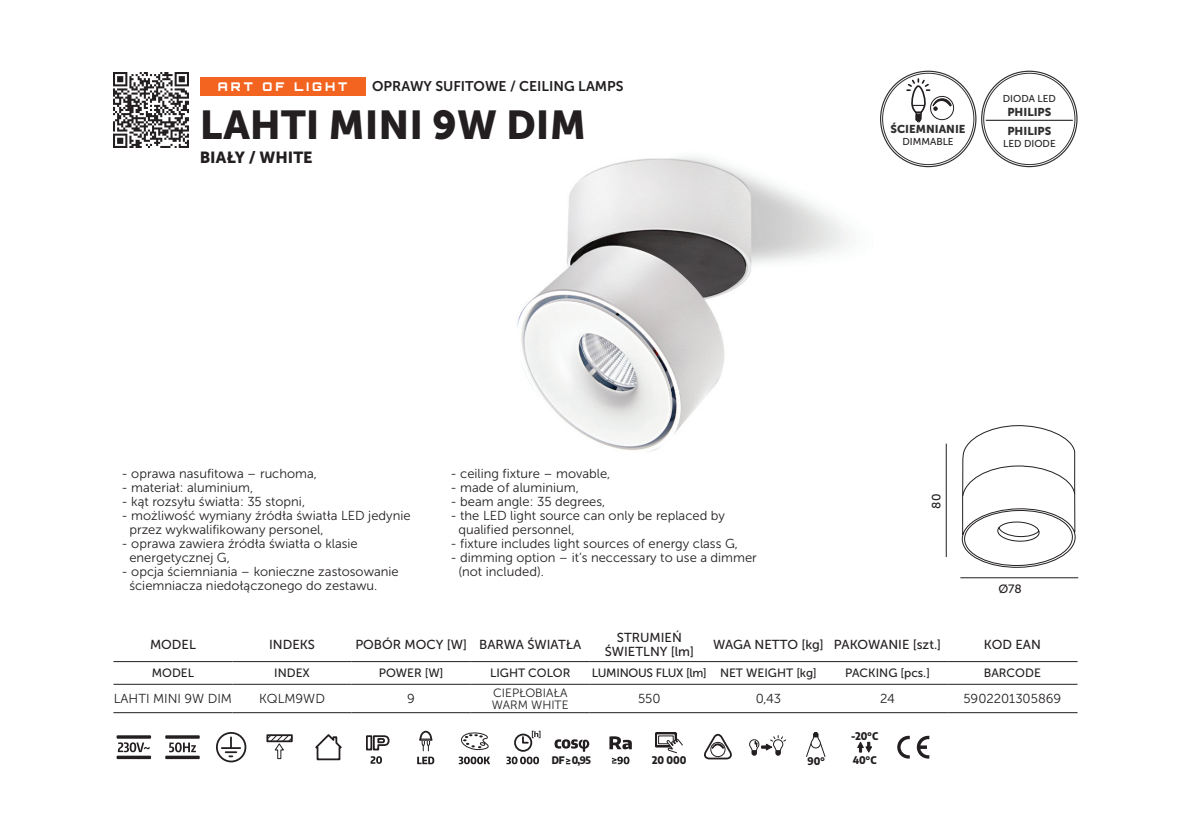
<style>
.page{position:relative;width:1191px;height:840px;background:#fff}
.page>*{position:absolute;margin:0;border:0;box-sizing:border-box;transform-origin:0 0}
.t1{font:40px "Museo Sans 900";color:#231f20}
.t2{font:16px "Museo Sans 900";color:#231f20}
.t3{font:14px "Museo Sans 700";color:#231f20}
.t4{font:13px/14px "Museo Sans 300";color:#231f20}
.t5{font:13px/14px "Museo Sans 500";color:#231f20;text-align:center}
.t6{font:12px "Museo Sans 500";color:#231f20}
.t7{font:12px "Museo Sans 500";letter-spacing:-.02em;color:#231f20}
.t8{font:12px/12px "Museo Sans 300";color:#231f20}
.t9{font:900 12px "Orbitron";letter-spacing:.25em;color:#fff}
.t10{font:11.4px/19.4px "Museo Sans 900";color:#312f30}
.t11{font:800 semi-condensed 10.4px "Encode Sans";color:#231f20}
.t12{font:800 semi-condensed 10.2px "Encode Sans";color:#231f20}
.t13{font:10px "Museo Sans 500";color:#231f20}
</style>
<div class="page">
<img style="left:517px;top:131px;width:419px;height:321px">
<img style="left:113px;top:73px;width:75px;height:74px">
<div style="left:200px;top:78px;width:165px;height:18px;background:#f36421"></div>
<svg style="left:113px;top:662px;width:964px;height:23px"></svg>
<hr style="left:113px;top:661px;width:119px;height:1px;background:#231f20">
<hr style="left:232px;top:661px;width:119px;height:1px;background:#231f20">
<hr style="left:351px;top:661px;width:120px;height:1px;background:#231f20">
<hr style="left:471px;top:661px;width:119px;height:1px;background:#231f20">
<hr style="left:590px;top:661px;width:119px;height:1px;background:#231f20">
<hr style="left:709px;top:661px;width:119px;height:1px;background:#231f20">
<hr style="left:828px;top:661px;width:119px;height:1px;background:#231f20">
<hr style="left:947px;top:661px;width:130px;height:1px;background:#231f20">
<hr style="left:113px;top:683px;width:119px;height:1px;background:#231f20">
<hr style="left:232px;top:683px;width:119px;height:1px;background:#231f20">
<hr style="left:351px;top:683px;width:120px;height:1px;background:#231f20">
<hr style="left:471px;top:683px;width:119px;height:1px;background:#231f20">
<hr style="left:590px;top:683px;width:119px;height:1px;background:#231f20">
<hr style="left:709px;top:683px;width:119px;height:1px;background:#231f20">
<hr style="left:828px;top:683px;width:119px;height:1px;background:#231f20">
<hr style="left:947px;top:683px;width:130px;height:1px;background:#231f20">
<hr style="left:113px;top:712px;width:119px;height:1px;background:#231f20">
<hr style="left:232px;top:712px;width:119px;height:1px;background:#231f20">
<hr style="left:351px;top:712px;width:120px;height:1px;background:#231f20">
<hr style="left:471px;top:712px;width:119px;height:1px;background:#231f20">
<hr style="left:590px;top:712px;width:119px;height:1px;background:#231f20">
<hr style="left:709px;top:712px;width:119px;height:1px;background:#231f20">
<hr style="left:828px;top:712px;width:119px;height:1px;background:#231f20">
<hr style="left:947px;top:712px;width:130px;height:1px;background:#231f20">
<svg style="left:118px;top:742px;width:32px;height:9px"></svg>
<div style="left:117px;top:734px;width:34px;height:4px;border:2px solid #231f20"></div>
<div style="left:117px;top:755px;width:34px;height:3px;border:2px solid #231f20"></div>
<div style="left:165px;top:734px;width:35px;height:4px;border:2px solid #231f20"></div>
<div style="left:165px;top:755px;width:35px;height:3px;border:2px solid #231f20"></div>
<svg style="left:169px;top:742px;width:27px;height:9px"></svg>
<svg style="left:216px;top:732px;width:31px;height:30px"></svg>
<svg style="left:266px;top:734px;width:27px;height:25px"></svg>
<svg style="left:315px;top:734px;width:27px;height:26px"></svg>
<svg style="left:366px;top:735px;width:24px;height:28px"></svg>
<svg style="left:417px;top:756px;width:17px;height:7px"></svg>
<svg style="left:419px;top:730px;width:14px;height:20px"></svg>
<svg style="left:459px;top:756px;width:31px;height:7px"></svg>
<svg style="left:461px;top:732px;width:28px;height:18px"></svg>
<svg style="left:506px;top:730px;width:34px;height:33px"></svg>
<svg style="left:554px;top:739px;width:35px;height:12px"></svg>
<svg style="left:566px;top:758px;width:4px;height:5px"></svg>
<svg style="left:612px;top:756px;width:17px;height:7px"></svg>
<svg style="left:609px;top:736px;width:23px;height:13px"></svg>
<svg style="left:655px;top:732px;width:28px;height:21px"></svg>
<svg style="left:704px;top:733px;width:28px;height:26px"></svg>
<svg style="left:749px;top:735px;width:37px;height:21px"></svg>
<svg style="left:806px;top:732px;width:20px;height:25px"></svg>
<svg style="left:857px;top:741px;width:15px;height:11px"></svg>
<svg style="left:897px;top:735px;width:12px;height:23px"></svg>
<svg style="left:916px;top:735px;width:13px;height:23px"></svg>
<hr style="left:946px;top:443px;width:1px;height:113px;background:#231f20">
<svg style="left:961px;top:425px;width:114px;height:143px"></svg>
<hr style="left:960px;top:577px;width:118px;height:1px;background:#231f20">
<hr style="left:985px;top:120px;width:87px;height:1px;background:#312f30">
<svg style="left:880px;top:71px;width:96px;height:95px"></svg>
<div style="left:930px;top:96px;width:24px;height:24px;border:1px solid #231f20;border-radius:50%"></div>
<svg style="left:905px;top:77px;width:47px;height:46px"></svg>
<p class="t9" style="left:218px;top:79px;width:131px">ART OF LIGHT</p>
<p class="t3" style="left:372px;top:78px;width:253px">OPRAWY SUFITOWE / CEILING LAMPS</p>
<h1 class="t1" style="left:200px;top:102px;width:387px">LAHTI MINI 9W DIM</h1>
<p class="t2" style="left:200px;top:148px;width:114px">BIAŁY / WHITE</p>
<p class="t4" style="left:121px;top:466px;width:197px">- oprawa nasufitowa – ruchoma,</p>
<p class="t4" style="left:121px;top:480px;width:133px">- materiał: aluminium,</p>
<p class="t4" style="left:121px;top:494px;width:185px">- kąt rozsyłu światła: 35 stopni,</p>
<p class="t4" style="left:129px;top:508px;width:283px;text-indent:-8px">- możliwość wymiany źródła światła LED jedynie przez wykwalifikowany personel,</p>
<p class="t4" style="left:129px;top:536px;width:230px;text-indent:-8px">- oprawa zawiera źródła światła o klasie energetycznej G,</p>
<p class="t4" style="left:129px;top:564px;width:271px;text-indent:-8px">- opcja ściemniania – konieczne zastosowanie ściemniacza niedołączonego do zestawu.</p>
<p class="t4" style="left:450px;top:466px;width:162px">- ceiling fixture – movable,</p>
<p class="t4" style="left:450px;top:480px;width:130px">- made of aluminium,</p>
<p class="t4" style="left:450px;top:494px;width:156px">- beam angle: 35 degrees,</p>
<p class="t4" style="left:458px;top:508px;width:268px;text-indent:-8px">- the LED light source can only be replaced by qualified personnel,</p>
<p class="t4" style="left:450px;top:536px;width:289px">- fixture includes light sources of energy class G,</p>
<p class="t4" style="left:458px;top:550px;width:300px;text-indent:-8px">- dimming option – it’s neccessary to use a dimmer (not included).</p>
<p class="t10" style="left:890px;top:119px;width:77px">ŚCIEMNIANIE</p>
<p class="t13" style="left:902px;top:136px;width:53px">DIMMABLE</p>
<p class="t13" style="left:1002px;top:93px;width:55px">DIODA LED</p>
<p class="t10" style="left:1007px;top:102px;width:45px">PHILIPS<br>PHILIPS</p>
<p class="t13" style="left:1003px;top:138px;width:54px">LED DIODE</p>
<p class="t6" style="left:929px;top:508px;width:16px;rotate:-90deg">80</p>
<p class="t6" style="left:998px;top:581px;width:25px">Ø78</p>
<p class="t5" style="left:150px;top:637px;width:47px">MODEL</p>
<p class="t5" style="left:269px;top:637px;width:47px">INDEKS</p>
<p class="t5" style="left:355px;top:637px;width:228px">POBÓR MOCY [W] BARWA ŚWIATŁA</p>
<p class="t5" style="left:605px;top:630px;width:91px">STRUMIEŃ<br>ŚWIETLNY [lm]</p>
<p class="t5" style="left:713px;top:637px;width:230px">WAGA NETTO [kg] PAKOWANIE [szt.]</p>
<p class="t5" style="left:983px;top:637px;width:59px">KOD EAN</p>
<p class="t6" style="left:152px;top:666px;width:44px">MODEL</p>
<p class="t6" style="left:274px;top:666px;width:37px">INDEX</p>
<p class="t6" style="left:379px;top:666px;width:66px">POWER [W]</p>
<p class="t6" style="left:490px;top:666px;width:82px">LIGHT COLOR</p>
<p class="t7" style="left:592px;top:666px;width:227px">LUMINOUS FLUX [lm] NET WEIGHT [kg]</p>
<p class="t6" style="left:845px;top:666px;width:86px">PACKING [pcs.]</p>
<p class="t6" style="left:983px;top:666px;width:59px">BARCODE</p>
<p class="t4" style="left:114px;top:691px;width:120px">LAHTI MINI 9W DIM</p>
<p class="t4" style="left:259px;top:691px;width:67px">KQLM9WD</p>
<p class="t4" style="left:407px;top:691px;width:9px">9</p>
<p class="t8" style="left:492px;top:686px;width:78px">CIEPŁOBIAŁA<br>WARM WHITE</p>
<p class="t4" style="left:638px;top:691px;width:24px">550</p>
<p class="t4" style="left:756px;top:691px;width:27px">0,43</p>
<p class="t4" style="left:880px;top:691px;width:16px">24</p>
<p class="t4" style="left:963px;top:691px;width:99px">5902201305869</p>
<p class="t12" style="left:552px;top:752px;width:40px">DF 0,95</p>
<p class="t11" style="left:652px;top:752px;width:36px">20 000</p>
<p class="t11" style="left:807px;top:752px;width:19px">90°</p>
<p class="t11" style="left:851px;top:727px;width:29px">-20°C</p>
<p class="t11" style="left:852px;top:751px;width:25px">40°C</p>
</div>
